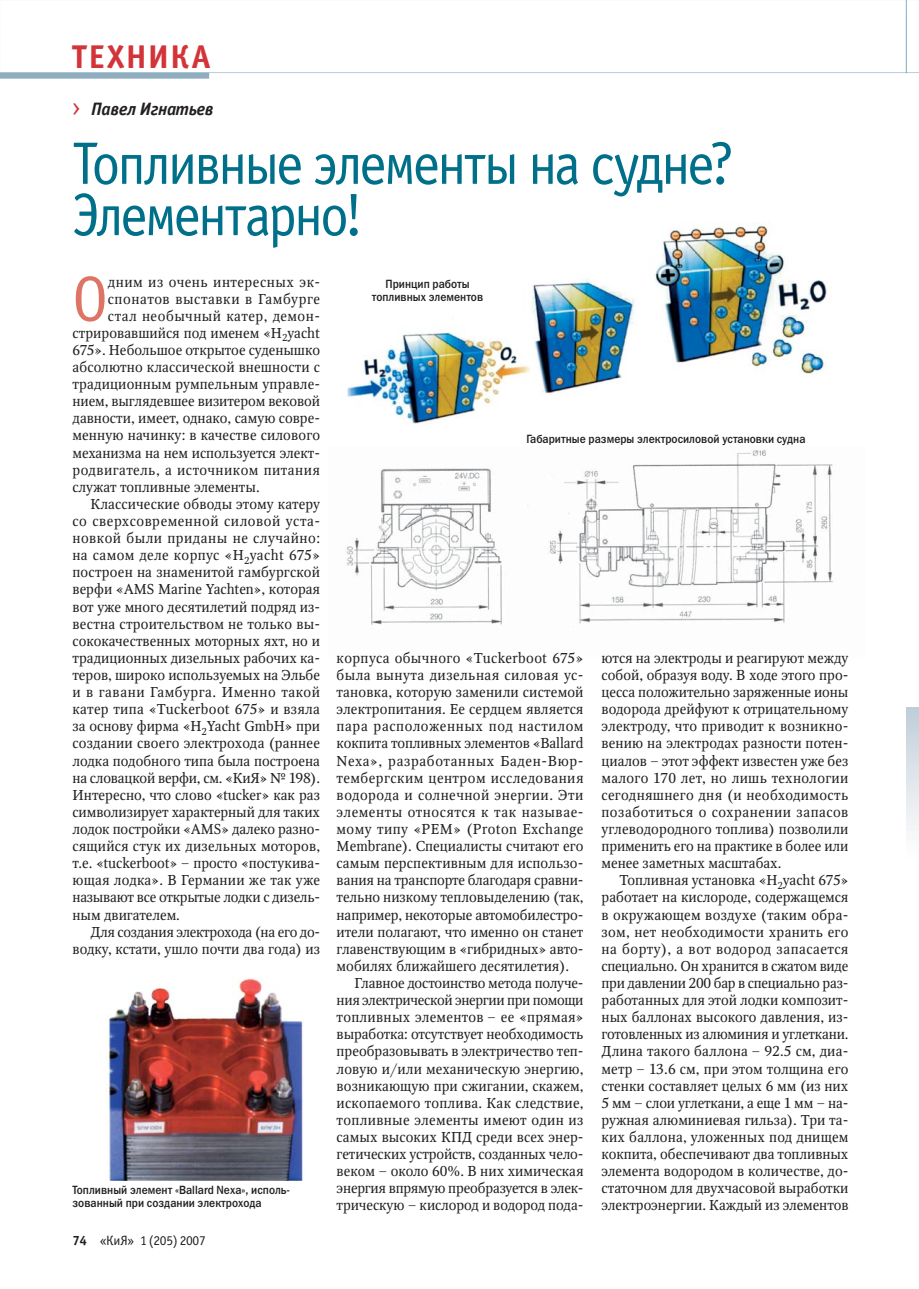
<style>
.page{position:relative;width:919px;height:1289px;background:#fff}
.page>*{position:absolute;margin:0;border:0;box-sizing:border-box;transform-origin:0 0}
.t1{font:63.75px "Officina Sans C";color:#dd7464}
.t2{font:60px/51.3px "Officina Sans C";letter-spacing:-.05em;color:#00708a;scale:.95 1}
.t3{font:700 33px "Officina Sans C";letter-spacing:.06em;color:#d23439}
.t4{font:italic 700 18px "Officina Sans C";letter-spacing:-.025em;color:#231f20}
.t5{font:14.25px/17.1px "Octava C";color:#231f20;text-align:justify}
.t6{font:14.25px "Octava C";letter-spacing:.035em;color:#231f20}
.t7{font:14.25px "Octava C";letter-spacing:.03em;color:#231f20}
.t8{font:14.25px "Octava C";letter-spacing:-.02em;color:#231f20}
.t9{font:14.25px "Octava C";letter-spacing:.025em;color:#231f20}
.t10{font:14.25px "Octava C";letter-spacing:.04em;color:#231f20}
.t11{font:13.5px "Officina Sans C";letter-spacing:-.025em;color:#231f20}
.t12{font:12px/12.8px "Franklin Gothic Medium C";color:#231f20;scale:.9 1}
.s1{font-weight:700}
</style>
<div class="page">
<svg style="left:906px;top:707px;width:12px;height:124px"></svg>
<img style="left:347px;top:222px;width:480px;height:202px">
<img style="left:105px;top:978px;width:198px;height:202px">
<img style="left:347px;top:450px;width:486px;height:175px">
<svg style="left:0;top:0;width:906px;height:73px"></svg>
<svg style="left:906px;top:0;width:12px;height:73px"></svg>
<div style="left:0;top:73px;width:209px;height:6px;background:#8fadbf"></div>
<h3 class="t3" style="left:72px;top:45px;width:140px">ТЕХНИКА</h3>
<p class="t4" style="left:91px;top:103px;width:124px">Павел Игнатьев</p>
<h2 class="t2" style="left:72px;top:144px;width:698px">Топливные элементы на судне?<br>Элементарно!</h2>
<h1 class="t1" style="left:72px;top:276px;width:37px">О</h1>
<p class="t6" style="left:108px;top:276px;width:214px">дним из очень интересных эк-</p>
<p class="t10" style="left:108px;top:293px;width:214px">спонатов выставки в Гамбурге</p>
<p class="t7" style="left:108px;top:310px;width:214px">стал необычный катер, демон-</p>
<p class="t5" style="left:72px;top:326px;width:249px">стрировавшийся под именем «H<sub>2</sub>yacht</p>
<p class="t5" style="left:72px;top:343px;width:249px">675». Небольшое открытое суденышко</p>
<p class="t5" style="left:72px;top:360px;width:249px">абсолютно классической внешности с</p>
<p class="t5" style="left:72px;top:377px;width:249px">традиционным румпельным управле-</p>
<p class="t5" style="left:72px;top:394px;width:249px">нием, выглядевшее визитером вековой</p>
<p class="t5" style="left:72px;top:411px;width:249px">давности, имеет, однако, самую совре-</p>
<p class="t5" style="left:72px;top:428px;width:249px">менную начинку: в качестве силового</p>
<p class="t5" style="left:72px;top:445px;width:249px">механизма на нем используется элект-</p>
<p class="t7" style="left:72px;top:464px;width:249px">родвигатель, а источником питания</p>
<p class="t5" style="left:72px;top:480px;width:189px">служат топливные элементы.</p>
<p class="t5" style="left:90px;top:497px;width:231px">Классические обводы этому катеру</p>
<p class="t6" style="left:72px;top:516px;width:249px">со сверхсовременной силовой уста-</p>
<p class="t6" style="left:72px;top:533px;width:249px">новкой были приданы не случайно:</p>
<p class="t7" style="left:72px;top:550px;width:249px">на самом деле корпус «H<sub>2</sub>yacht 675»</p>
<p class="t5" style="left:72px;top:565px;width:249px">построен на знаменитой гамбургской</p>
<p class="t5" style="left:72px;top:582px;width:249px">верфи «AMS Marine Yachten», которая</p>
<p class="t5" style="left:72px;top:599px;width:249px">вот уже много десятилетий подряд из-</p>
<p class="t5" style="left:72px;top:616px;width:249px">вестна строительством не только вы-</p>
<p class="t5" style="left:72px;top:633px;width:249px">сококачественных моторных яхт, но и</p>
<p class="t5" style="left:72px;top:651px;width:249px">традиционных дизельных рабочих ка-</p>
<p class="t5" style="left:72px;top:668px;width:249px">теров, широко используемых на Эльбе</p>
<p class="t6" style="left:72px;top:687px;width:249px">и в гавани Гамбурга. Именно такой</p>
<p class="t9" style="left:72px;top:704px;width:249px">катер типа «Tuckerboot 675» и взяла</p>
<p class="t5" style="left:72px;top:719px;width:249px">за основу фирма «H<sub>2</sub>Yacht GmbH» при</p>
<p class="t5" style="left:72px;top:736px;width:249px">создании своего электрохода (раннее</p>
<p class="t5" style="left:72px;top:753px;width:249px">лодка подобного типа была построена</p>
<p class="t5" style="left:72px;top:770px;width:249px">на словацкой верфи, см. «КиЯ» № 198).</p>
<p class="t5" style="left:72px;top:787px;width:249px">Интересно, что слово «tucker» как раз</p>
<p class="t5" style="left:72px;top:804px;width:249px">символизирует характерный для таких</p>
<p class="t5" style="left:72px;top:822px;width:249px">лодок постройки «AMS» далеко разно-</p>
<p class="t5" style="left:72px;top:839px;width:249px">сящийся стук их дизельных моторов,</p>
<p class="t5" style="left:72px;top:856px;width:249px">т.е. «tuckerboot» – просто «постукива-</p>
<p class="t5" style="left:72px;top:873px;width:249px">ющая лодка». В Германии же так уже</p>
<p class="t5" style="left:72px;top:890px;width:249px">называют все открытые лодки с дизель-</p>
<p class="t5" style="left:72px;top:907px;width:109px">ным двигателем.</p>
<p class="t8" style="left:90px;top:926px;width:231px">Для создания электрохода (на его до-</p>
<p class="t5" style="left:72px;top:941px;width:249px">водку, кстати, ушло почти два года) из</p>
<p class="t12" style="left:72px;top:1185px;width:243px">Топливный элемент «Ballard Nexa», исполь&shy;зованный при создании электрохода</p>
<p class="t11" style="left:72px;top:1234px;width:135px"><span class="s1">74</span> «КиЯ» 1 (205) 2007</p>
<p class="t12" style="left:372px;top:278px;width:125px;text-align:center">Принцип работы топливных элементов</p>
<p class="t12" style="left:526px;top:434px;width:311px">Габаритные размеры электросиловой установки судна</p>
<p class="t5" style="left:336px;top:651px;width:248px">корпуса обычного «Tuckerboot 675» была вынута дизельная силовая ус&shy;тановка, которую заменили системой электропитания. Ее сердцем является пара расположенных под настилом кокпита топливных элементов «Ballard Nexa», разработанных Баден-Вюр&shy;тембергским центром исследования водорода и солнечной энергии. Эти элементы относятся к так называе&shy;мому типу «PEM» (Proton Exchange Membrane). Специалисты считают его самым перспективным для использо&shy;вания на транспорте благодаря сравни&shy;тельно низкому тепловыделению (так, например, некоторые автомобилестро&shy;ители полагают, что именно он станет главенствующим в «гибридных» авто&shy;мобилях ближайшего десятилетия).</p>
<p class="t5" style="left:336px;top:975px;width:248px;text-indent:18px">Главное достоинство метода получе&shy;ния электрической энергии при помощи топливных элементов – ее «прямая» выработка: отсутствует необходимость преобразовывать в электричество теп&shy;ловую и/или механическую энергию, возникающую при сжигании, скажем, ископаемого топлива. Как следствие, топливные элементы имеют один из самых высоких КПД среди всех энер&shy;гетических устройств, созданных чело&shy;веком – около 60%. В них химическая энергия впрямую преобразуется в элек&shy;трическую – кислород и водород пода-</p>
<p class="t5" style="left:601px;top:651px;width:248px">ются на электроды и реагируют между собой, образуя воду. В ходе этого про&shy;цесса положительно заряженные ионы водорода дрейфуют к отрицательному электроду, что приводит к возникно&shy;вению на электродах разности потен&shy;циалов – этот эффект известен уже без малого 170 лет, но лишь технологии сегодняшнего дня (и необходимость позаботиться о сохранении запасов углеводородного топлива) позволили применить его на практике в более или менее заметных масштабах.</p>
<p class="t5" style="left:601px;top:873px;width:248px;text-indent:18px">Топливная установка «H<sub>2</sub>yacht 675» работает на кислороде, содержащемся в окружающем воздухе (таким обра&shy;зом, нет необходимости хранить его на борту), а вот водород запасается специально. Он хранится в сжатом виде при давлении 200 бар в специально раз&shy;работанных для этой лодки композит&shy;ных баллонах высокого давления, из&shy;готовленных из алюминия и углеткани.<br>Длина такого баллона – 92.5 см, диа&shy;метр – 13.6 см, при этом толщина его стенки составляет целых 6 мм (из них 5 мм – слои углеткани, а еще 1 мм – на&shy;ружная алюминиевая гильза). Три та&shy;ких баллона, уложенных под днищем кокпита, обеспечивают два топливных элемента водородом в количестве, до&shy;статочном для двухчасовой выработки электроэнергии. Каждый из элементов</p>
</div>
